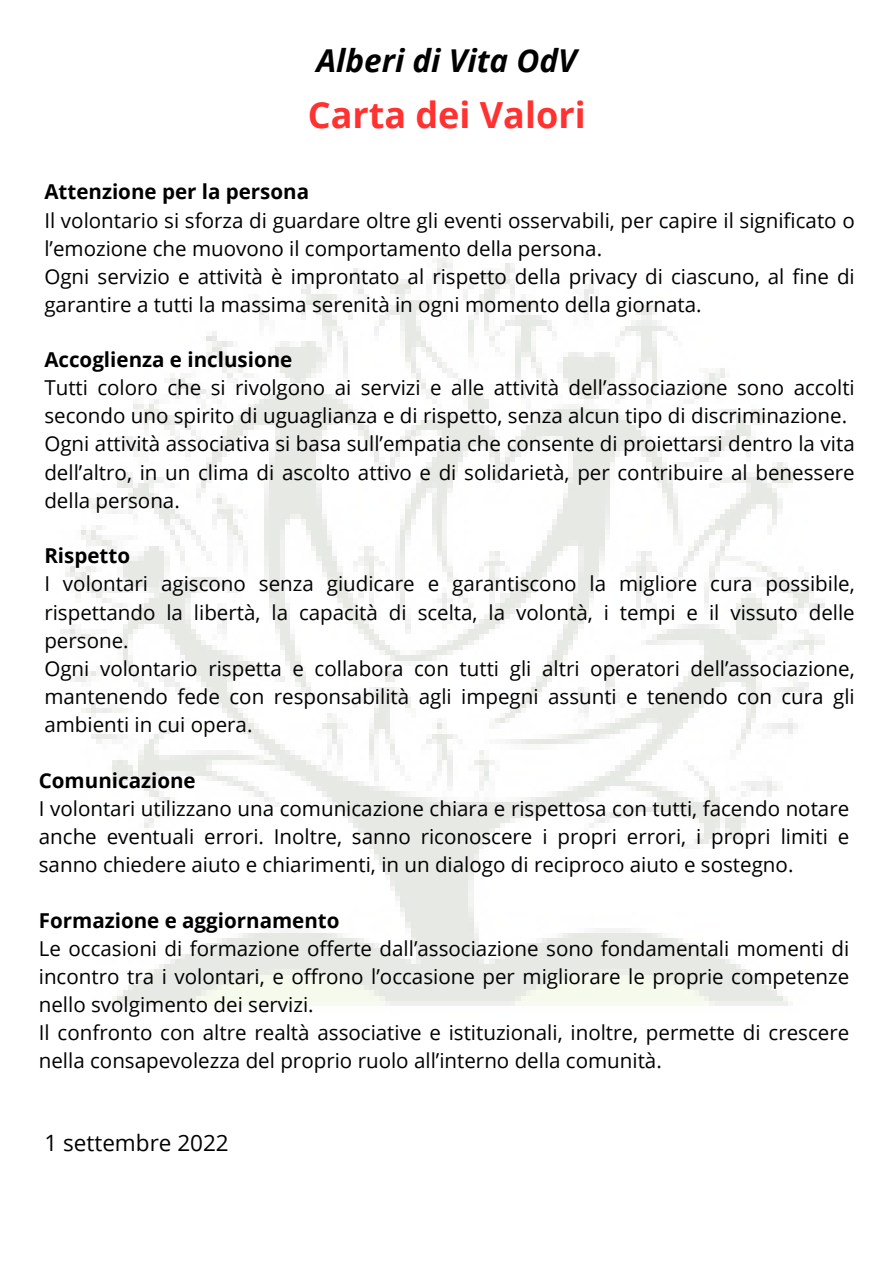
<style>
.page{position:relative;width:894px;height:1264px;background:#fff}
.page>*{position:absolute;margin:0;border:0;box-sizing:border-box;transform-origin:0 0}
.t1{font:700 36px "Open Sans";color:#ff3131}
.t2{font:italic 700 31.5px "Open Sans";color:#000}
.t3{font:22.5px "Open Sans";color:#000}
.t4{font:20.55px/28.2px "Open Sans";color:#000;text-align:justify}
.t5{font:700 20.55px "Open Sans";color:#000}
</style>
<div class="page">
<img style="left:60px;top:258px;width:765px;height:748px">
<h2 class="t2" style="left:316px;top:38px;width:262px">Alberi di Vita OdV</h2>
<h1 class="t1" style="left:307px;top:89px;width:279px">Carta dei Valori</h1>
<p class="t5" style="left:44px;top:177px;width:266px">Attenzione per la persona</p>
<p class="t4" style="left:44px;top:205px;width:811px">Il volontario si sforza di guardare oltre gli eventi osservabili, per capire il significato o l’emozione che muovono il comportamento della persona.</p>
<p class="t4" style="left:44px;top:262px;width:811px">Ogni servizio e attività è improntato al rispetto della privacy di ciascuno, al fine di garantire a tutti la massima serenità in ogni momento della giornata.</p>
<p class="t5" style="left:44px;top:345px;width:249px">Accoglienza e inclusione</p>
<p class="t4" style="left:44px;top:373px;width:811px">Tutti coloro che si rivolgono ai servizi e alle attività dell’associazione sono accolti secondo uno spirito di uguaglianza e di rispetto, senza alcun tipo di discriminazione.</p>
<p class="t4" style="left:44px;top:429px;width:811px">Ogni attività associativa si basa sull’empatia che consente di proiettarsi dentro la vita dell’altro, in un clima di ascolto attivo e di solidarietà, per contribuire al benessere della persona.</p>
<p class="t5" style="left:44px;top:541px;width:87px">Rispetto</p>
<p class="t4" style="left:44px;top:569px;width:811px">I volontari agiscono senza giudicare e garantiscono la migliore cura possibile, rispettando la libertà, la capacità di scelta, la volontà, i tempi e il vissuto delle persone.</p>
<p class="t4" style="left:44px;top:653px;width:811px">Ogni volontario rispetta e collabora con tutti gli altri operatori dell’associazione, mantenendo fede con responsabilità agli impegni assunti e tenendo con cura gli ambienti in cui opera.</p>
<p class="t5" style="left:39px;top:765px;width:158px">Comunicazione</p>
<p class="t4" style="left:39px;top:793px;width:811px">I volontari utilizzano una comunicazione chiara e rispettosa con tutti, facendo notare anche eventuali errori. Inoltre, sanno riconoscere i propri errori, i propri limiti e sanno chiedere aiuto e chiarimenti, in un dialogo di reciproco aiuto e sostegno.</p>
<p class="t5" style="left:39px;top:905px;width:302px">Formazione e aggiornamento</p>
<p class="t4" style="left:39px;top:933px;width:811px">Le occasioni di formazione offerte dall’associazione sono fondamentali momenti di incontro tra i volontari, e offrono l’occasione per migliorare le proprie competenze nello svolgimento dei servizi.</p>
<p class="t4" style="left:39px;top:1018px;width:811px">Il confronto con altre realtà associative e istituzionali, inoltre, permette di crescere nella consapevolezza del proprio ruolo all’interno della comunità.</p>
<p class="t3" style="left:44px;top:1126px;width:186px">1 settembre 2022</p>
</div>
